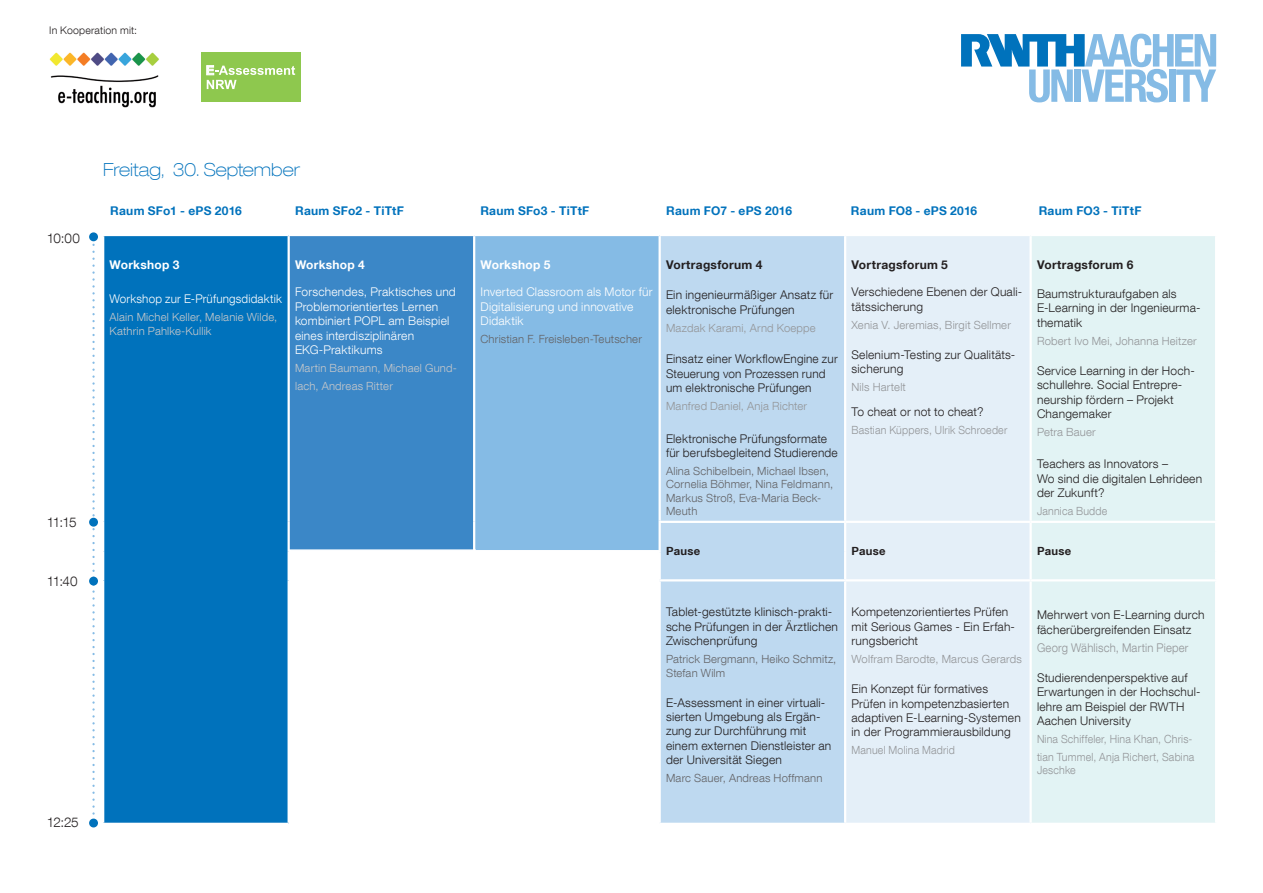
<style>
.page{position:relative;width:1263px;height:893px;background:#fff}
.page>*{position:absolute;margin:0;border:0;box-sizing:border-box;transform-origin:0 0}
.t1{font:100 expanded 18px "Helvetica Neue LT Com";color:#0072bc}
.t2{font:300 13.5px "Helvetica Neue LT Com";letter-spacing:-.055em;color:#231f20}
.t3{font:300 12px/14.4px "Helvetica Neue LT Com";letter-spacing:.015em;color:#231f20}
.t4{font:300 12px/14.4px "Helvetica Neue LT Com";letter-spacing:.015em;color:#fff}
.t5{font:700 12px "Helvetica Neue LT Com";letter-spacing:.02em;color:#0072bc}
.t6{font:700 12px "Helvetica Neue LT Com";letter-spacing:.025em;color:#231f20}
.t7{font:700 12px "Helvetica Neue LT Com";letter-spacing:.02em;color:#fff}
.t8{font:300 12px "Helvetica Neue LT Com";letter-spacing:.015em;color:#939598;scale:.94 1}
.t9{font:300 11.25px/13.5px "Helvetica Neue LT Com";letter-spacing:.02em;color:#636366}
.t10{font:300 11.25px "Helvetica Neue LT Com";letter-spacing:.02em;color:#939598}
.t11{font:300 11.25px/18px "Helvetica Neue LT Com";letter-spacing:.02em;color:#939598;scale:.94 1}
.t12{font:300 11.25px/13.5px "Helvetica Neue LT Com";letter-spacing:.02em;color:#c7c8ca}
.t13{font:700 11.25px "Helvetica Neue LT Com";letter-spacing:.025em;color:#231f20}
.t14{font:300 10.5px "Helvetica Neue LT Com";letter-spacing:.02em;color:#231f20}
</style>
<div class="page">
<div style="left:103px;top:235px;width:186px;height:589px;background:#0072bc"></div>
<div style="left:289px;top:235px;width:185px;height:589px;background:#3b87c7"></div>
<div style="left:474px;top:235px;width:186px;height:316px;background:#85bbe5"></div>
<div style="left:661px;top:236px;width:183px;height:587px;background:#bed9f0"></div>
<div style="left:846px;top:236px;width:183px;height:587px;background:#e4eff8"></div>
<div style="left:1032px;top:236px;width:183px;height:587px;background:#e2f3f4"></div>
<hr style="left:102px;top:234px;width:187px;height:2px;background:#fff">
<hr style="left:102px;top:236px;width:2px;height:286px;background:#fff">
<hr style="left:289px;top:234px;width:185px;height:2px;background:#fff">
<hr style="left:288px;top:236px;width:2px;height:286px;background:#fff">
<hr style="left:102px;top:522px;width:2px;height:29px;background:#fff">
<hr style="left:288px;top:522px;width:2px;height:29px;background:#fff">
<hr style="left:102px;top:551px;width:2px;height:29px;background:#fff">
<hr style="left:288px;top:551px;width:2px;height:29px;background:#fff">
<hr style="left:102px;top:580px;width:2px;height:243px;background:#fff">
<hr style="left:288px;top:580px;width:2px;height:243px;background:#fff">
<hr style="left:474px;top:234px;width:186px;height:2px;background:#fff">
<hr style="left:473px;top:236px;width:2px;height:286px;background:#fff">
<hr style="left:658px;top:236px;width:3px;height:285px;background:#fff">
<hr style="left:473px;top:522px;width:2px;height:28px;background:#fff">
<hr style="left:658px;top:523px;width:3px;height:27px;background:#fff">
<hr style="left:658px;top:521px;width:187px;height:2px;background:#fff">
<hr style="left:845px;top:521px;width:186px;height:2px;background:#fff">
<hr style="left:1031px;top:521px;width:186px;height:2px;background:#fff">
<hr style="left:473px;top:550px;width:188px;height:2px;background:#fff">
<hr style="left:660px;top:579px;width:185px;height:2px;background:#fff">
<hr style="left:845px;top:579px;width:186px;height:2px;background:#fff">
<hr style="left:1031px;top:579px;width:186px;height:2px;background:#fff">
<hr style="left:102px;top:823px;width:187px;height:2px;background:#fff">
<svg style="left:92px;top:245px;width:3px;height:574px"></svg>
<div style="left:89px;top:232px;width:9px;height:9px;background:#0072bc;border-radius:50%"></div>
<div style="left:89px;top:819px;width:9px;height:8px;background:#0072bc;border-radius:50%"></div>
<div style="left:89px;top:518px;width:9px;height:9px;background:#0072bc;border-radius:50%"></div>
<div style="left:89px;top:577px;width:9px;height:8px;background:#0072bc;border-radius:50%"></div>
<div style="left:289px;top:549px;width:187px;height:276px;background:#fff"></div>
<svg style="left:961px;top:34px;width:255px;height:68px"></svg>
<div style="left:201px;top:53px;width:100px;height:49px;background:#8ec84e"></div>
<svg style="left:206px;top:65px;width:89px;height:24px"></svg>
<img style="left:49px;top:52px;width:110px;height:56px">
<p class="t14" style="left:49px;top:24px;width:90px">In Kooperation mit:</p>
<p class="t2" style="left:47px;top:230px;width:35px">10:00</p>
<p class="t2" style="left:47px;top:514px;width:31px">11:15</p>
<p class="t2" style="left:47px;top:573px;width:32px">11:40</p>
<p class="t2" style="left:47px;top:814px;width:33px">12:25</p>
<p class="t1" style="left:103px;top:158px;width:198px">Freitag, 30. September</p>
<p class="t5" style="left:110px;top:203px;width:133px">Raum SFo1 - ePS 2016</p>
<p class="t5" style="left:295px;top:203px;width:110px">Raum SFo2 - TiTtF</p>
<p class="t5" style="left:480px;top:203px;width:110px">Raum SFo3 - TiTtF</p>
<p class="t5" style="left:666px;top:203px;width:127px">Raum FO7 - ePS 2016</p>
<p class="t5" style="left:851px;top:203px;width:128px">Raum FO8 - ePS 2016</p>
<p class="t5" style="left:1039px;top:203px;width:104px">Raum FO3 - TiTtF</p>
<p class="t7" style="left:110px;top:258px;width:71px">Workshop 3</p>
<p class="t4" style="left:110px;top:292px;width:174px">Workshop zur E-Prüfungsdidaktik</p>
<p class="t12" style="left:110px;top:310px;width:169px">Alain Michel Keller, Melanie Wilde,<br>Kathrin Pahlke-Kullik</p>
<p class="t7" style="left:295px;top:258px;width:71px">Workshop 4</p>
<p class="t4" style="left:295px;top:285px;width:162px">Forschendes, Praktisches und<br>Problemorientiertes Lernen kombiniert POPL am Beispiel eines interdisziplinären<br>EKG-Praktikums</p>
<p class="t12" style="left:295px;top:359px;width:163px;line-height:18px">Martin Baumann, Michael Gund&shy;lach, Andreas Ritter</p>
<p class="t7" style="left:480px;top:258px;width:71px">Workshop 5</p>
<p class="t4" style="left:480px;top:285px;width:174px">Inverted Classroom als Motor für<br>Digitalisierung und innovative<br>Didaktik</p>
<p class="t9" style="left:480px;top:332px;width:163px">Christian F. Freisleben-Teutscher</p>
<p class="t6" style="left:666px;top:258px;width:98px">Vortragsforum 4</p>
<p class="t3" style="left:666px;top:288px;width:169px">Ein ingenieurmäßiger Ansatz für elektronische Prüfungen</p>
<p class="t10" style="left:666px;top:321px;width:151px">Mazdak Karami, Arnd Koeppe</p>
<p class="t3" style="left:666px;top:352px;width:173px">Einsatz einer WorkflowEngine zur<br>Steuerung von Prozessen rund um elektronische Prüfungen</p>
<p class="t10" style="left:666px;top:399px;width:143px">Manfred Daniel, Anja Richter</p>
<p class="t3" style="left:666px;top:431px;width:173px">Elektronische Prüfungsformate für berufsbegleitend Studierende</p>
<p class="t9" style="left:666px;top:464px;width:169px">Alina Schibelbein, Michael Ibsen,<br>Cornelia Böhmer, Nina Feldmann,<br>Markus Stroß, Eva-Maria Beck-<br>Meuth</p>
<p class="t6" style="left:851px;top:258px;width:98px">Vortragsforum 5</p>
<p class="t3" style="left:851px;top:285px;width:172px">Verschiedene Ebenen der Quali&shy;tätssicherung</p>
<p class="t10" style="left:851px;top:318px;width:161px">Xenia V. Jeremias, Birgit Sellmer</p>
<p class="t3" style="left:851px;top:347px;width:165px">Selenium-Testing zur Qualitäts&shy;sicherung</p>
<p class="t10" style="left:851px;top:380px;width:56px">Nils Hartelt</p>
<p class="t3" style="left:851px;top:404px;width:134px">To cheat or not to cheat?</p>
<p class="t11" style="left:851px;top:421px;width:167px">Bastian Küppers, Ulrik Schroeder</p>
<p class="t6" style="left:1037px;top:258px;width:98px">Vortragsforum 6</p>
<p class="t3" style="left:1037px;top:286px;width:165px">Baumstrukturaufgaben als<br>E-Learning in der Ingenieurma&shy;thematik</p>
<p class="t10" style="left:1037px;top:334px;width:161px">Robert Ivo Mei, Johanna Heitzer</p>
<p class="t3" style="left:1037px;top:363px;width:159px">Service Learning in der Hoch&shy;schullehre. Social Entrepre&shy;neurship fördern – Projekt<br>Changemaker</p>
<p class="t10" style="left:1037px;top:425px;width:60px">Petra Bauer</p>
<p class="t3" style="left:1037px;top:457px;width:167px">Teachers as Innovators –<br>Wo sind die digitalen Lehrideen der Zukunft?</p>
<p class="t11" style="left:1037px;top:502px;width:76px">Jannica Budde</p>
<p class="t13" style="left:666px;top:544px;width:36px">Pause</p>
<p class="t13" style="left:851px;top:544px;width:36px">Pause</p>
<p class="t13" style="left:1037px;top:544px;width:36px">Pause</p>
<p class="t3" style="left:666px;top:605px;width:173px">Tablet-gestützte klinisch-prakti&shy;sche Prüfungen in der Ärztlichen<br>Zwischenprüfung</p>
<p class="t9" style="left:666px;top:652px;width:172px">Patrick Bergmann, Heiko Schmitz,<br>Stefan Wilm</p>
<p class="t3" style="left:666px;top:695px;width:167px">E-Assessment in einer virtuali&shy;sierten Umgebung als Ergän&shy;zung zur Durchführung mit einem externen Dienstleister an der Universität Siegen</p>
<p class="t9" style="left:666px;top:771px;width:158px">Marc Sauer, Andreas Hoffmann</p>
<p class="t3" style="left:851px;top:605px;width:165px">Kompetenzorientiertes Prüfen mit Serious Games - Ein Erfah&shy;rungsbericht</p>
<p class="t10" style="left:851px;top:652px;width:172px">Wolfram Barodte, Marcus Gerards</p>
<p class="t3" style="left:851px;top:681px;width:171px">Ein Konzept für formatives<br>Prüfen in kompetenzbasierten adaptiven E-Learning-Systemen in der Programmierausbildung</p>
<p class="t11" style="left:851px;top:741px;width:111px">Manuel Molina Madrid</p>
<p class="t3" style="left:1037px;top:608px;width:169px">Mehrwert von E-Learning durch fächerübergreifenden Einsatz</p>
<p class="t8" style="left:1037px;top:640px;width:163px">Georg Wählisch, Martin Pieper</p>
<p class="t3" style="left:1037px;top:670px;width:165px">Studierendenperspektive auf<br>Erwartungen in der Hochschul&shy;lehre am Beispiel der RWTH<br>Aachen University</p>
<p class="t11" style="left:1037px;top:730px;width:169px">Nina Schiffeler, Hina Khan, Chris&shy;tian Tummel, Anja Richert, Sabina</p>
<p class="t11" style="left:1037px;top:761px;width:43px">Jeschke</p>
</div>
